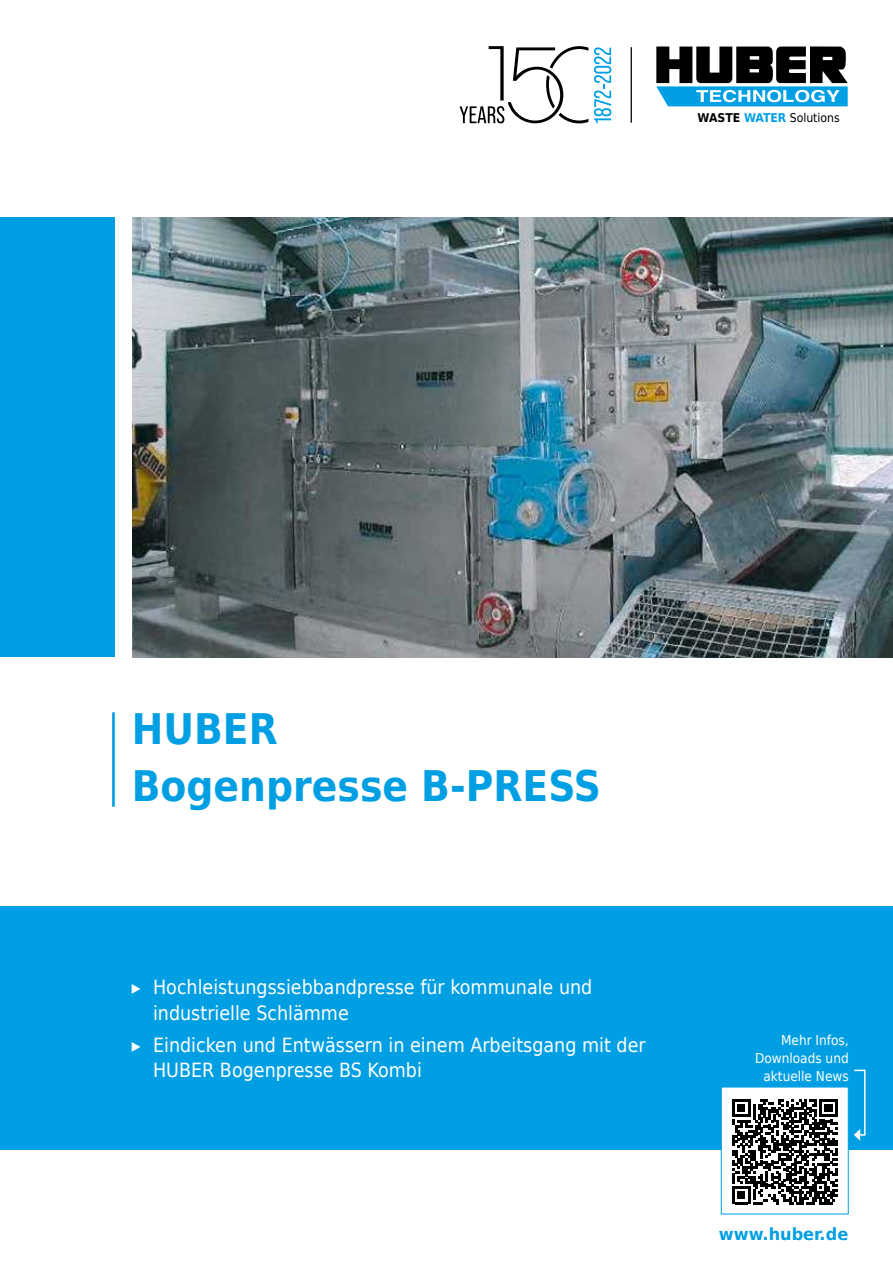
<style>
.page{position:relative;width:893px;height:1263px;background:#fff}
.page>*{position:absolute;margin:0;border:0;box-sizing:border-box;transform-origin:0 0}
.t1{font:700 42px/57px "Huber Tec";color:#009fe3}
.t2{font:19.5px/25.5px "Huber Tec";color:#fff}
.t3{font:700 16.65px "Huber Tec";color:#009fe3;scale:1.08 1}
.t4{font:13.5px/18px "Huber Tec";color:#fff;text-align:right}
.t5{font:12.15px "Huber Tec";color:#000}
.s1{font-weight:700}
.s2{font-weight:700;color:#009fe3}
</style>
<div class="page">
<div style="left:0;top:218px;width:115px;height:439px;background:#009fe3"></div>
<div style="left:0;top:906px;width:893px;height:244px;background:#009fe3"></div>
<div style="left:721px;top:1086px;width:128px;height:128px;background:#fff;border:1px solid #009fe3"></div>
<svg style="left:854px;top:1069px;width:12px;height:72px"></svg>
<svg style="left:732px;top:1099px;width:105px;height:105px"></svg>
<img style="left:132px;top:218px;width:761px;height:439px">
<hr style="left:112px;top:712px;width:3px;height:95px;background:#009fe3">
<svg style="left:656px;top:46px;width:192px;height:60px"></svg>
<hr style="left:631px;top:47px;width:1px;height:76px;background:#000">
<svg style="left:460px;top:46px;width:128px;height:77px"></svg>
<svg style="left:594px;top:47px;width:17px;height:76px"></svg>
<p class="t5" style="left:698px;top:108px;width:144px"><span class="s1">WASTE</span> <span class="s2">WATER</span> Solutions</p>
<h1 class="t1" style="left:132px;top:699px;width:471px">HUBER<br>Bogenpresse B-PRESS</h1>
<p class="t2" style="left:153px;top:973px;width:441px;text-indent:-21px">▸ Hochleistungssiebbandpresse für kommunale und industrielle Schlämme</p>
<p class="t2" style="left:153px;top:1031px;width:494px;text-indent:-21px">▸ Eindicken und Entwässern in einem Arbeitsgang mit der<br>HUBER Bogenpresse BS Kombi</p>
<p class="t4" style="left:755px;top:1030px;width:95px">Mehr Infos,<br>Downloads und aktuelle News</p>
<p class="t3" style="left:719px;top:1220px;width:121px">www.huber.de</p>
</div>
